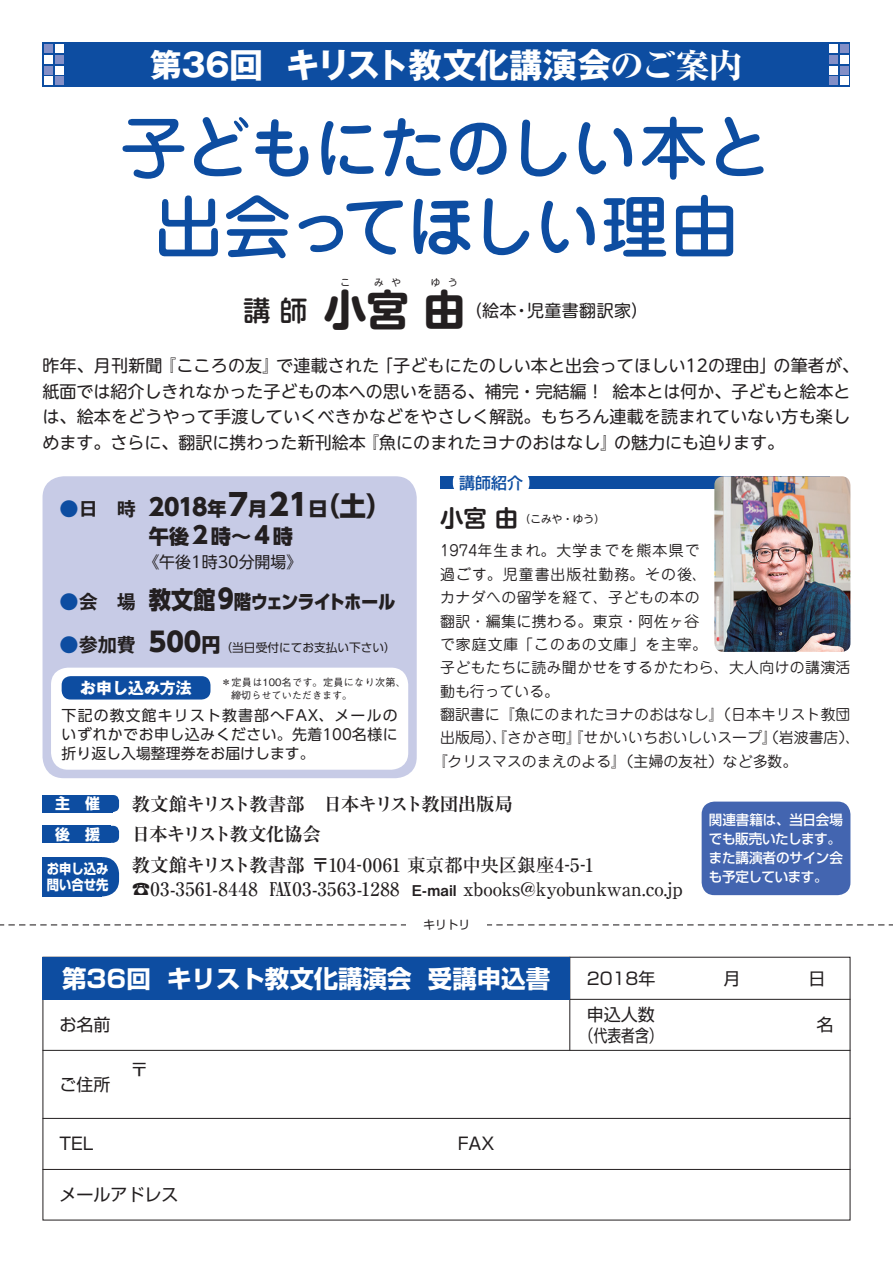
<style>
.page{position:relative;width:893px;height:1263px;background:#fff}
.page>*{position:absolute;margin:0;border:0;box-sizing:border-box;transform-origin:0 0}
.t1{font:500 68.1px/78.6px "Jun 34 Pro";letter-spacing:-.05em;color:#0d4da1;text-align:center}
.t2{font:700 42.45px "UD Shin M Go Pro";color:#231f20}
.t3{font:700 34.05px "Gothic MB101 Pro";letter-spacing:-.025em;color:#fff}
.t4{font:500 27.6px "UD Shin M Go Pro";color:#231f20}
.t5{font:700 24.45px "Shin Go Pro";color:#fff}
.t6{font:800 23.4px "UD Shin Go Pro";color:#231f20}
.t7{font:800 20.25px "UD Shin Go Pro";color:#231f20}
.t8{font:800 19.2px "UD Shin Go Pro";letter-spacing:-.065em;color:#231f20;scale:.91 1}
.t9{font:500 18.6px/23.4px "Ryumin Pro";letter-spacing:-.005em;color:#231f20}
.t10{font:700 18.6px "Ryumin Pro";letter-spacing:-.075em;color:#231f20}
.t11{font:16.95px/25.5px "UD Shin M Go Pro";letter-spacing:.01em;color:#231f20}
.t12{font:16.95px/21.3px "Shin Go Pro";color:#231f20;text-align:center}
.t13{font:16.95px "Shin Go Pro";color:#231f20;scale:1.2 1}
.t14{font:15.9px "UD Shin Go Pro";color:#231f20}
.t15{font:700 15.9px "Gothic MB101 Pro";color:#fff}
.t16{font:500 15.9px "Shin Go Pro";color:#0d4da1}
.t17{font:14.85px "Jun 201 Pro";color:#231f20}
.t18{font:14.85px/19.2px "UD Shin Go Pro";letter-spacing:.035em;color:#231f20;text-align:justify}
.t19{font:14.85px "Jun 201 Pro";letter-spacing:.025em;color:#231f20}
.t20{font:14.85px "Jun 201 Pro";letter-spacing:.005em;color:#231f20}
.t21{font:14.85px "Jun 201 Pro";letter-spacing:.075em;color:#231f20}
.t22{font:14.85px "Jun 201 Pro";letter-spacing:.07em;color:#231f20}
.t23{font:14.85px "Jun 201 Pro";letter-spacing:.065em;color:#231f20}
.t24{font:700 14.85px "Shin Go Pro";color:#fff}
.t25{font:500 13.8px/19.2px "Shin Go Pro";letter-spacing:-.02em;color:#fff}
.t26{font:700 13.8px/15.9px "Shin Go Pro";color:#fff;scale:.89 1}
.t27{font:11.7px "UD Shin Go Pro";color:#231f20}
.t28{font:11.7px "Shin Go Pro";color:#231f20}
.t29{font:10.65px "UD Shin M Go Pro";color:#231f20}
.t30{font:500 10.05px/12.8px "Gothic BBB Pro";color:#231f20}
.t31{font:9.6px "UD Shin M Go Pro";color:#231f20}
.s1{font-size:31.95px}
.s2{font-family:"Ryumin Pro";font-weight:800}
.s3{font-weight:700;font-size:42.45px}
.s4{font-family:"Gothic MB101 Pro De";font-weight:700;font-size:19.2px;color:#0d4da1}
.s5{font-family:"Gothic MB101 Pro De";font-weight:700;font-size:19.2px}
.s6{font-size:19.2px}
.s7{font-size:29.7px}
.s8{font-size:26.55px}
.s9{font-size:23.4px}
.s10{font-family:"Gothic MB101 Pro De";font-weight:700;color:#0d4da1}
.s11{font-family:"Gothic MB101 Pro De";font-weight:700}
.s12{font-size:24.45px}
.s13{font-weight:800;font-size:26.55px}
.s14{font-weight:800;font-size:19.2px}
.s15{font-family:"UD Shin M Go Pro De";font-weight:700;font-size:23.4px}
.s16{font-weight:700}
.s17{font-weight:800;font-stretch:expanded}
.s18{font-family:"Midashi Go Pro MB31";font-weight:400;font-size:14.85px}
</style>
<div class="page">
<div style="left:43px;top:43px;width:807px;height:44px;background:#0d4da1"></div>
<svg style="left:0;top:924px;width:893px;height:1px"></svg>
<div style="left:406px;top:911px;width:81px;height:27px;background:#fff"></div>
<div style="left:43px;top:476px;width:374px;height:302px;background:#c7cbe6;border-radius:21px"></div>
<div style="left:51px;top:668px;width:357px;height:102px;background:#fff;border-radius:17px"></div>
<hr style="left:43px;top:1050px;width:807px;height:1px;background:#231f20">
<hr style="left:43px;top:1118px;width:807px;height:1px;background:#231f20">
<hr style="left:569px;top:957px;width:1px;height:93px;background:#231f20">
<hr style="left:43px;top:999px;width:807px;height:1px;background:#231f20">
<hr style="left:43px;top:1169px;width:807px;height:1px;background:#231f20">
<div style="left:43px;top:957px;width:527px;height:42px;background:#0d4da1"></div>
<div style="left:62px;top:676px;width:148px;height:23px;background:#0d4da1;border-radius:9px"></div>
<div style="left:55px;top:55px;width:9px;height:9px;background:#838fc7"></div>
<div style="left:55px;top:77px;width:9px;height:8px;background:#838fc7"></div>
<div style="left:45px;top:45px;width:8px;height:8px;background:#838fc7"></div>
<div style="left:45px;top:66px;width:8px;height:8px;background:#838fc7"></div>
<div style="left:55px;top:45px;width:9px;height:8px;background:#fff"></div>
<div style="left:55px;top:66px;width:9px;height:8px;background:#fff"></div>
<div style="left:45px;top:55px;width:8px;height:9px;background:#fff"></div>
<div style="left:45px;top:77px;width:8px;height:8px;background:#fff"></div>
<div style="left:829px;top:55px;width:9px;height:9px;background:#838fc7"></div>
<div style="left:829px;top:77px;width:9px;height:8px;background:#838fc7"></div>
<div style="left:840px;top:45px;width:8px;height:8px;background:#838fc7"></div>
<div style="left:840px;top:66px;width:8px;height:8px;background:#838fc7"></div>
<div style="left:829px;top:45px;width:9px;height:8px;background:#fff"></div>
<div style="left:829px;top:66px;width:9px;height:8px;background:#fff"></div>
<div style="left:840px;top:55px;width:8px;height:9px;background:#fff"></div>
<div style="left:840px;top:77px;width:8px;height:8px;background:#fff"></div>
<div style="left:102px;top:795px;width:17px;height:17px;background:#0d4da1;border-radius:6px"></div>
<div style="left:43px;top:795px;width:70px;height:17px;background:#0d4da1"></div>
<div style="left:43px;top:857px;width:59px;height:39px;background:#0d4da1"></div>
<div style="left:81px;top:857px;width:38px;height:39px;background:#0d4da1;border-radius:17px"></div>
<div style="left:43px;top:826px;width:68px;height:17px;background:#0d4da1"></div>
<div style="left:102px;top:826px;width:17px;height:17px;background:#0d4da1;border-radius:6px"></div>
<div style="left:440px;top:476px;width:389px;height:13px;background:#0d4da1"></div>
<div style="left:453px;top:472px;width:76px;height:21px;background:#fff;border-radius:9px"></div>
<div style="left:702px;top:801px;width:148px;height:94px;background:#4365b0;border-radius:13px"></div>
<img style="left:714px;top:476px;width:136px;height:176px">
<h3 class="t3" style="left:150px;top:37px;width:594px"><span class="s1">第36</span>回 キリスト教文化講演会<span class="s2">のご案内</span></h3>
<h1 class="t1" style="left:119px;top:102px;width:655px">子どもにたのしい本と出会ってほしい理由</h1>
<p class="t31" style="left:340px;top:274px;width:11px">こ</p>
<p class="t31" style="left:374px;top:274px;width:28px">み や</p>
<p class="t31" style="left:431px;top:274px;width:28px">ゆ う</p>
<h3 class="t4" style="left:243px;top:288px;width:125px">講 師 <span class="s3">小</span></h3>
<h2 class="t2" style="left:366px;top:275px;width:101px">宮由</h2>
<p class="t11" style="left:466px;top:296px;width:184px">（絵本・児童書翻訳家）</p>
<p class="t11" style="left:43px;top:352px;width:818px">昨年、月刊新聞『こころの友』で連載された「子どもにたのしい本と出会ってほしい12の理由」の筆者が、紙面では紹介しきれなかった子どもの本への思いを語る、補完・完結編！ 絵本とは何か、子どもと絵本とは、絵本をどうやって手渡していくべきかなどをやさしく解説。もちろん連載を読まれていない方も楽しめます。さらに、翻訳に携わった新刊絵本『魚にのまれたヨナのおはなし』の魅力にも迫ります。</p>
<h3 class="t6" style="left:60px;top:488px;width:334px"><span class="s4">●</span><span class="s5">日　時</span> 2018<span class="s6">年</span><span class="s7">7</span><span class="s6">月</span><span class="s7">21</span><span class="s6">日</span><span class="s8">（土）</span></h3>
<p class="t7" style="left:149px;top:520px;width:146px">午後<span class="s9">２</span>時〜<span class="s9">４</span>時</p>
<p class="t14" style="left:144px;top:549px;width:160px">《午後1時30分開場》</p>
<p class="t8" style="left:60px;top:586px;width:371px"><span class="s10">●</span><span class="s11">会　場</span> <span class="s12">教文館</span><span class="s8">9</span>階ウェンライトホール</p>
<p class="t27" style="left:60px;top:638px;width:338px"><span class="s4">●</span><span class="s5">参加費</span> <span class="s13">500</span><span class="s14">円</span>（当日受付にてお支払い下さい）</p>
<p class="t15" style="left:80px;top:675px;width:113px">お申し込み方法</p>
<p class="t30" style="left:221px;top:675px;width:186px">＊定員は100名です。定員になり次第、　締切らせていただきます。</p>
<p class="t18" style="left:62px;top:705px;width:337px">下記の教文館キリスト教書部へFAX、メールのいずれかでお申し込みください。先着100名様に折り返し入場整理券をお届けします。</p>
<p class="t16" style="left:459px;top:470px;width:65px">講師紹介</p>
<p class="t29" style="left:440px;top:510px;width:166px"><span class="s15">小宮 由</span> （こみや・ゆう）</p>
<p class="t21" style="left:440px;top:539px;width:261px">1974年生まれ。大学までを熊本県で</p>
<p class="t22" style="left:440px;top:562px;width:268px">過ごす。児童書出版社勤務。その後、</p>
<p class="t19" style="left:440px;top:586px;width:261px">カナダへの留学を経て、子どもの本の</p>
<p class="t19" style="left:440px;top:609px;width:261px">翻訳・編集に携わる。東京・阿佐ヶ谷</p>
<p class="t23" style="left:440px;top:632px;width:268px">で家庭文庫「このあの文庫」を主宰。</p>
<p class="t19" style="left:440px;top:656px;width:412px">子どもたちに読み聞かせをするかたわら、大人向けの講演活</p>
<p class="t17" style="left:440px;top:679px;width:121px">動も行っている。</p>
<p class="t20" style="left:440px;top:703px;width:412px">翻訳書に『魚にのまれたヨナのおはなし』（日本キリスト教団</p>
<p class="t17" style="left:440px;top:726px;width:421px">出版局）、『さかさ町』『せかいいちおいしいスープ』（岩波書店）、</p>
<p class="t17" style="left:433px;top:749px;width:366px">『クリスマスのまえのよる』（主婦の友社）など多数。</p>
<p class="t24" style="left:55px;top:792px;width:46px">主　催</p>
<p class="t10" style="left:132px;top:789px;width:383px">教文館キリスト教書部　日本キリスト教団出版局</p>
<p class="t24" style="left:55px;top:822px;width:46px">後　援</p>
<p class="t10" style="left:132px;top:819px;width:191px">日本キリスト教文化協会</p>
<p class="t26" style="left:47px;top:859px;width:71px">お申し込み問い合せ先</p>
<p class="t9" style="left:132px;top:852px;width:553px"><span class="s16">教文館キリスト教書部</span>〒104-0061 東京都中央区銀座4-5-1 ☎03-3561-8448 <span class="s17">FAX</span>03-3563-1288 <span class="s18">E-mail</span> xbooks@kyobunkwan.co.jp</p>
<p class="t28" style="left:423px;top:915px;width:48px">キリトリ</p>
<h3 class="t5" style="left:62px;top:960px;width:490px">第36回 キリスト教文化講演会 受講申込書</h3>
<p class="t12" style="left:60px;top:1012px;width:53px">お名前</p>
<p class="t12" style="left:60px;top:1072px;width:53px">ご住所</p>
<p class="t12" style="left:60px;top:1131px;width:36px">TEL</p>
<p class="t13" style="left:129px;top:1055px;width:19px">〒</p>
<p class="t12" style="left:60px;top:1182px;width:121px">メールアドレス</p>
<p class="t12" style="left:458px;top:1131px;width:38px">FAX</p>
<p class="t12" style="left:580px;top:1001px;width:84px">申込人数（代表者含）</p>
<p class="t25" style="left:709px;top:808px;width:136px">関連書籍は、当日会場でも販売いたします。また講演者のサイン会も予定しています。</p>
<p class="t12" style="left:816px;top:1012px;width:19px">名</p>
</div>
